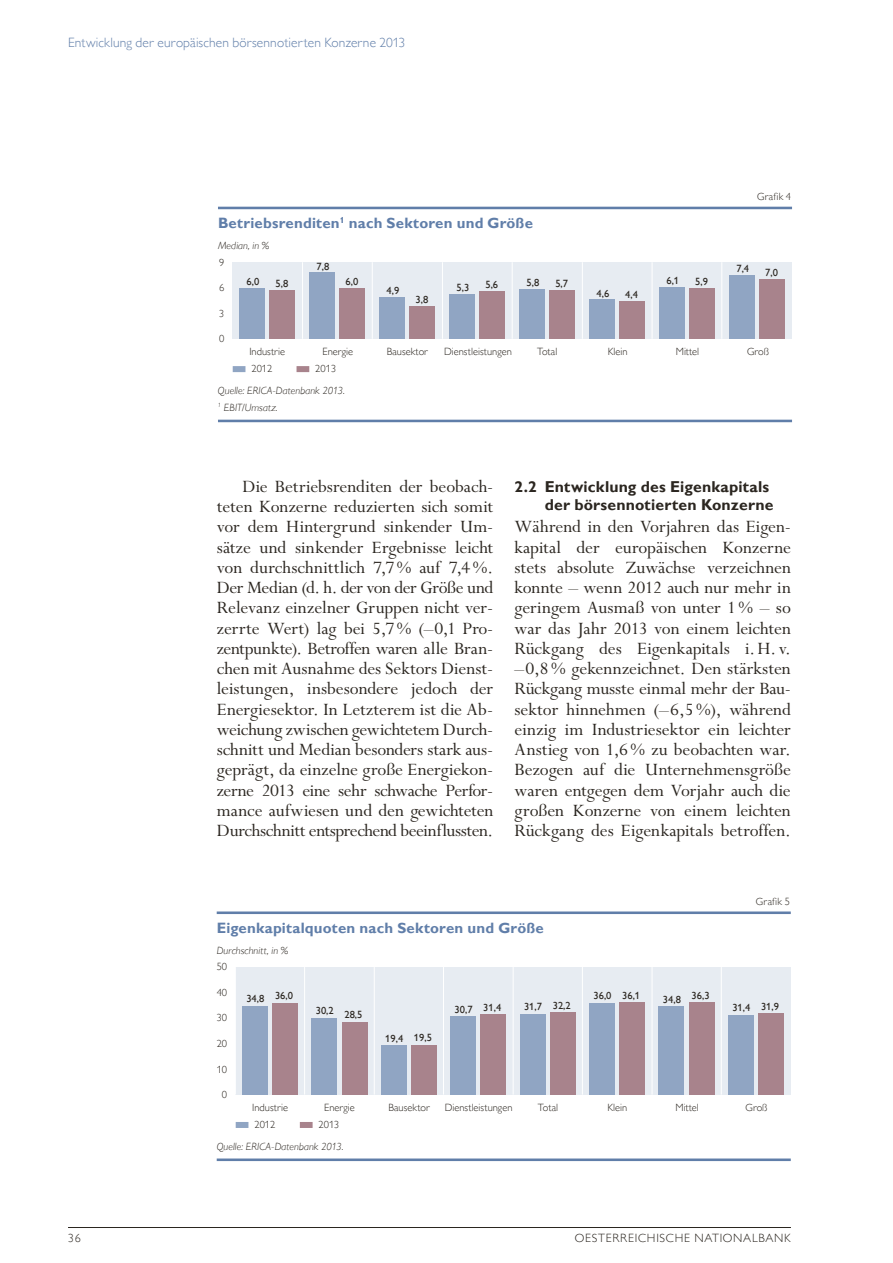
<style>
.page{position:relative;width:893px;height:1263px;background:#fff}
.page>*{position:absolute;margin:0;border:0;box-sizing:border-box;transform-origin:0 0}
.t1{font:19.5px/20.2px "Perpetua Std";letter-spacing:-.01em;color:#2b2620;text-align:justify}
.t2{font:700 15.75px/18px "Gill Sans MT Pro";letter-spacing:.005em;color:#2b2620;text-align:right}
.t3{font:700 15px "Gill Sans MT Pro";letter-spacing:.01em;color:#607ea9}
.t4{font:300 13.5px "Gill Sans MT Pro";letter-spacing:.01em;color:#607ea9}
.t5{font:300 12px "Gill Sans MT Pro";letter-spacing:.06em;color:#2b2620}
.t6{font:300 10.5px "Gill Sans MT Pro";color:#2b2620}
.t7{font:500 10.5px "Gill Sans MT Pro";color:#2b2620}
.t8{font:italic 300 10.5px/17px "Gill Sans MT Pro";letter-spacing:.01em;color:#2b2620}
</style>
<div class="page">
<hr style="left:68px;top:1227px;width:723px;height:1px;background:#2b2620">
<hr style="left:218px;top:207px;width:574px;height:2px;background:#607ea9">
<hr style="left:218px;top:420px;width:574px;height:2px;background:#607ea9">
<div style="left:233px;top:366px;width:12px;height:6px;background:#90a5c3"></div>
<div style="left:297px;top:366px;width:12px;height:6px;background:#a8838c"></div>
<div style="left:232px;top:262px;width:560px;height:77px;background:#e7ecf2"></div>
<div style="left:729px;top:275px;width:26px;height:64px;background:#90a5c3"></div>
<div style="left:659px;top:287px;width:26px;height:52px;background:#90a5c3"></div>
<div style="left:589px;top:300px;width:26px;height:39px;background:#90a5c3"></div>
<div style="left:519px;top:289px;width:26px;height:50px;background:#90a5c3"></div>
<div style="left:449px;top:294px;width:26px;height:45px;background:#90a5c3"></div>
<div style="left:379px;top:297px;width:26px;height:42px;background:#90a5c3"></div>
<div style="left:310px;top:273px;width:25px;height:66px;background:#90a5c3"></div>
<div style="left:239px;top:288px;width:26px;height:51px;background:#90a5c3"></div>
<div style="left:759px;top:279px;width:26px;height:60px;background:#a8838c"></div>
<div style="left:689px;top:288px;width:26px;height:51px;background:#a8838c"></div>
<div style="left:619px;top:301px;width:26px;height:38px;background:#a8838c"></div>
<div style="left:549px;top:290px;width:26px;height:49px;background:#a8838c"></div>
<div style="left:479px;top:291px;width:26px;height:48px;background:#a8838c"></div>
<div style="left:410px;top:306px;width:25px;height:33px;background:#a8838c"></div>
<div style="left:340px;top:288px;width:25px;height:51px;background:#a8838c"></div>
<div style="left:270px;top:290px;width:25px;height:49px;background:#a8838c"></div>
<hr style="left:302px;top:262px;width:1px;height:77px;background:#fff">
<hr style="left:372px;top:262px;width:1px;height:77px;background:#fff">
<hr style="left:442px;top:262px;width:1px;height:77px;background:#fff">
<hr style="left:512px;top:262px;width:1px;height:77px;background:#fff">
<hr style="left:582px;top:262px;width:1px;height:77px;background:#fff">
<hr style="left:652px;top:262px;width:1px;height:77px;background:#fff">
<hr style="left:721px;top:262px;width:1px;height:77px;background:#fff">
<hr style="left:217px;top:911px;width:574px;height:3px;background:#607ea9">
<hr style="left:217px;top:1158px;width:574px;height:3px;background:#607ea9">
<div style="left:236px;top:1122px;width:12px;height:6px;background:#90a5c3"></div>
<div style="left:300px;top:1122px;width:13px;height:6px;background:#a8838c"></div>
<div style="left:235px;top:967px;width:556px;height:127px;background:#e7ecf2"></div>
<div style="left:728px;top:1015px;width:26px;height:79px;background:#90a5c3"></div>
<div style="left:659px;top:1006px;width:25px;height:88px;background:#90a5c3"></div>
<div style="left:589px;top:1003px;width:26px;height:91px;background:#90a5c3"></div>
<div style="left:520px;top:1014px;width:25px;height:80px;background:#90a5c3"></div>
<div style="left:450px;top:1016px;width:26px;height:78px;background:#90a5c3"></div>
<div style="left:381px;top:1045px;width:26px;height:49px;background:#90a5c3"></div>
<div style="left:312px;top:1018px;width:25px;height:76px;background:#90a5c3"></div>
<div style="left:242px;top:1006px;width:26px;height:88px;background:#90a5c3"></div>
<div style="left:758px;top:1013px;width:26px;height:81px;background:#a8838c"></div>
<div style="left:689px;top:1002px;width:25px;height:92px;background:#a8838c"></div>
<div style="left:619px;top:1002px;width:26px;height:92px;background:#a8838c"></div>
<div style="left:550px;top:1012px;width:26px;height:82px;background:#a8838c"></div>
<div style="left:481px;top:1014px;width:25px;height:80px;background:#a8838c"></div>
<div style="left:411px;top:1045px;width:26px;height:49px;background:#a8838c"></div>
<div style="left:342px;top:1022px;width:25px;height:72px;background:#a8838c"></div>
<div style="left:272px;top:1003px;width:26px;height:91px;background:#a8838c"></div>
<hr style="left:235px;top:967px;width:1px;height:127px;background:#fff">
<hr style="left:304px;top:967px;width:1px;height:127px;background:#fff">
<hr style="left:374px;top:967px;width:1px;height:127px;background:#fff">
<hr style="left:443px;top:967px;width:1px;height:127px;background:#fff">
<hr style="left:513px;top:967px;width:1px;height:127px;background:#fff">
<hr style="left:582px;top:967px;width:1px;height:127px;background:#fff">
<hr style="left:652px;top:967px;width:1px;height:127px;background:#fff">
<hr style="left:721px;top:967px;width:1px;height:127px;background:#fff">
<p class="t4" style="left:68px;top:35px;width:339px">Entwicklung der europäischen börsennotierten Konzerne 2013</p>
<p class="t3" style="left:218px;top:214px;width:317px">Betriebsrenditen<sup>1</sup> nach Sektoren und Größe</p>
<p class="t6" style="left:757px;top:190px;width:36px">Grafik 4</p>
<p class="t8" style="left:218px;top:237px;width:53px">Median, in %</p>
<p class="t6" style="left:219px;top:256px;width:7px">9</p>
<p class="t6" style="left:219px;top:281px;width:7px">6</p>
<p class="t6" style="left:219px;top:307px;width:7px">3</p>
<p class="t6" style="left:219px;top:332px;width:7px">0</p>
<p class="t6" style="left:249px;top:345px;width:37px">Industrie</p>
<p class="t7" style="left:317px;top:260px;width:14px">7,8</p>
<p class="t7" style="left:736px;top:263px;width:14px">7,4</p>
<p class="t7" style="left:765px;top:266px;width:14px">7,0</p>
<p class="t7" style="left:666px;top:274px;width:14px">6,1</p>
<p class="t7" style="left:247px;top:275px;width:14px">6,0</p>
<p class="t7" style="left:275px;top:277px;width:14px">5,8</p>
<p class="t7" style="left:345px;top:275px;width:14px">6,0</p>
<p class="t7" style="left:695px;top:276px;width:14px">5,9</p>
<p class="t7" style="left:526px;top:277px;width:14px">5,8</p>
<p class="t7" style="left:485px;top:278px;width:14px">5,6</p>
<p class="t7" style="left:555px;top:277px;width:14px">5,7</p>
<p class="t7" style="left:387px;top:284px;width:14px">4,9</p>
<p class="t7" style="left:457px;top:281px;width:14px">5,3</p>
<p class="t7" style="left:596px;top:287px;width:14px">4,6</p>
<p class="t7" style="left:625px;top:288px;width:14px">4,4</p>
<p class="t7" style="left:415px;top:294px;width:14px">3,8</p>
<p class="t6" style="left:322px;top:345px;width:32px">Energie</p>
<p class="t6" style="left:387px;top:345px;width:43px">Bausektor</p>
<p class="t6" style="left:444px;top:345px;width:69px">Dienstleistungen</p>
<p class="t6" style="left:537px;top:345px;width:22px">Total</p>
<p class="t6" style="left:608px;top:345px;width:21px">Klein</p>
<p class="t6" style="left:676px;top:345px;width:25px">Mittel</p>
<p class="t6" style="left:747px;top:345px;width:23px">Groß</p>
<p class="t6" style="left:251px;top:362px;width:22px">2012</p>
<p class="t6" style="left:315px;top:362px;width:22px">2013</p>
<p class="t8" style="left:218px;top:382px;width:128px">Quelle: ERICA-Datenbank 2013.<br><sup>1</sup> EBIT/Umsatz.</p>
<p class="t1" style="left:217px;top:477px;width:278px;text-indent:26px">Die Betriebsrenditen der beobach&shy;teten Konzerne reduzierten sich somit vor dem Hintergrund sinkender Um&shy;sätze und sinkender Ergebnisse leicht von durchschnittlich 7,7% auf 7,4%.<br>Der Median (d. h. der von der Größe und Relevanz einzelner Gruppen nicht ver&shy;zerrte Wert) lag bei 5,7% (–0,1 Pro&shy;zentpunkte). Betroffen waren alle Bran&shy;chen mit Ausnahme des Sektors Dienst&shy;leistungen, insbesondere jedoch der Energiesektor. In Letzterem ist die Ab&shy;weichung zwischen gewichtetem Durch&shy;schnitt und Median besonders stark aus&shy;geprägt, da einzelne große Energiekon&shy;zerne 2013 eine sehr schwache Perfor&shy;mance aufwiesen und den gewichteten Durchschnitt entsprechend beeinflussten.</p>
<p class="t2" style="left:514px;top:477px;width:261px">2.2 Entwicklung des Eigenkapitals der börsennotierten Konzerne</p>
<p class="t1" style="left:514px;top:517px;width:278px">Während in den Vorjahren das Eigen&shy;kapital der europäischen Konzerne stets absolute Zuwächse verzeichnen konnte – wenn 2012 auch nur mehr in geringem Ausmaß von unter 1% – so war das Jahr 2013 von einem leichten Rückgang des Eigenkapitals i.H. v. –0,8% gekennzeichnet. Den stärksten Rückgang musste einmal mehr der Bau&shy;sektor hinnehmen (–6,5%), während einzig im Industriesektor ein leichter Anstieg von 1,6% zu beobachten war.<br>Bezogen auf die Unternehmensgröße waren entgegen dem Vorjahr auch die großen Konzerne von einem leichten Rückgang des Eigenkapitals betroffen.</p>
<p class="t3" style="left:217px;top:919px;width:329px">Eigenkapitalquoten nach Sektoren und Größe</p>
<p class="t6" style="left:756px;top:895px;width:36px">Grafik 5</p>
<p class="t8" style="left:217px;top:942px;width:73px">Durchschnitt, in %</p>
<p class="t6" style="left:217px;top:960px;width:12px">50</p>
<p class="t6" style="left:217px;top:986px;width:12px">40</p>
<p class="t6" style="left:217px;top:1012px;width:12px">30</p>
<p class="t6" style="left:217px;top:1037px;width:12px">20</p>
<p class="t6" style="left:217px;top:1063px;width:12px">10</p>
<p class="t6" style="left:222px;top:1088px;width:7px">0</p>
<p class="t6" style="left:252px;top:1101px;width:37px">Industrie</p>
<p class="t7" style="left:275px;top:990px;width:20px">36,0</p>
<p class="t7" style="left:246px;top:992px;width:20px">34,8</p>
<p class="t7" style="left:316px;top:1004px;width:20px">30,2</p>
<p class="t7" style="left:344px;top:1009px;width:20px">28,5</p>
<p class="t7" style="left:385px;top:1032px;width:20px">19,4</p>
<p class="t7" style="left:414px;top:1031px;width:20px">19,5</p>
<p class="t7" style="left:483px;top:1001px;width:20px">31,4</p>
<p class="t7" style="left:553px;top:999px;width:20px">32,2</p>
<p class="t7" style="left:455px;top:1003px;width:20px">30,7</p>
<p class="t7" style="left:524px;top:1000px;width:20px">31,7</p>
<p class="t7" style="left:622px;top:989px;width:20px">36,1</p>
<p class="t7" style="left:692px;top:989px;width:20px">36,3</p>
<p class="t7" style="left:593px;top:989px;width:20px">36,0</p>
<p class="t7" style="left:663px;top:993px;width:20px">34,8</p>
<p class="t7" style="left:732px;top:1001px;width:20px">31,4</p>
<p class="t7" style="left:761px;top:1000px;width:20px">31,9</p>
<p class="t6" style="left:324px;top:1101px;width:32px">Energie</p>
<p class="t6" style="left:389px;top:1101px;width:43px">Bausektor</p>
<p class="t6" style="left:445px;top:1101px;width:69px">Dienstleistungen</p>
<p class="t6" style="left:538px;top:1101px;width:22px">Total</p>
<p class="t6" style="left:607px;top:1101px;width:21px">Klein</p>
<p class="t6" style="left:675px;top:1101px;width:25px">Mittel</p>
<p class="t6" style="left:746px;top:1101px;width:23px">Groß</p>
<p class="t6" style="left:254px;top:1118px;width:22px">2012</p>
<p class="t6" style="left:319px;top:1118px;width:22px">2013</p>
<p class="t8" style="left:217px;top:1137px;width:128px">Quelle: ERICA-Datenbank 2013.</p>
<p class="t5" style="left:68px;top:1231px;width:14px">36</p>
<p class="t5" style="left:575px;top:1231px;width:218px">OESTERREICHISCHE NATIONALBANK</p>
</div>
